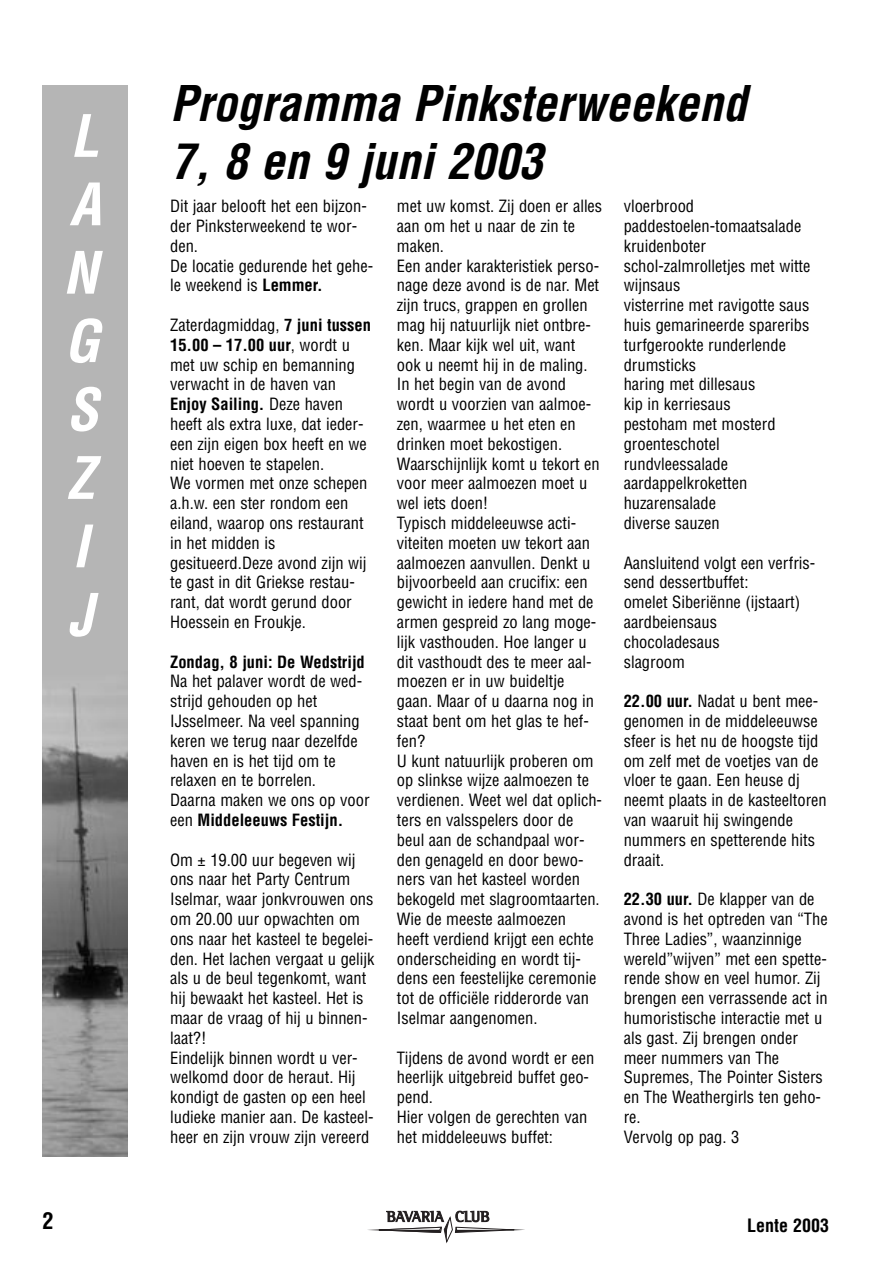
<style>
.page{position:relative;width:893px;height:1263px;background:#fff}
.page>*{position:absolute;margin:0;border:0;box-sizing:border-box;transform-origin:0 0}
.t1{font:italic 700 condensed 57px/68.4px "Helvetica";color:#fff}
.t2{font:italic 700 condensed 48px/57.6px "Helvetica";color:#000}
.t3{font:700 condensed 22.5px "Helvetica";color:#000}
.t4{font:700 condensed 18px "Helvetica";color:#000}
.t5{font:condensed 16.5px/19.8px "Helvetica";color:#000}
.t6{font:700 condensed 16.5px "Helvetica";color:#000}
.s1{font-weight:700}
</style>
<div class="page">
<img style="left:43px;top:85px;width:85px;height:1072px">
<svg style="left:371px;top:1210px;width:151px;height:34px"></svg>
<h1 class="t1" style="left:63px;top:107px;width:49px">L<br>A<br>N<br>G<br>S<br>Z<br>I<br>J</h1>
<h2 class="t2" style="left:170px;top:79px;width:588px">Programma Pinksterweekend<br>7, 8 en 9 juni 2003</h2>
<p class="t5" style="left:170px;top:198px;width:205px">Dit jaar belooft het een bijzon&shy;der Pinksterweekend te wor&shy;den.<br>De locatie gedurende het gehe&shy;le weekend is <span class="s1">Lemmer.</span></p>
<p class="t5" style="left:170px;top:316px;width:202px">Zaterdagmiddag, <span class="s1">7 juni tussen<br>15.00 – 17.00 uur</span>, wordt u met uw schip en bemanning verwacht in de haven van<br><span class="s1">Enjoy Sailing.</span> Deze haven heeft als extra luxe, dat ieder&shy;een zijn eigen box heeft en we niet hoeven te stapelen.<br>We vormen met onze schepen a.h.w. een ster rondom een eiland, waarop ons restaurant in het midden is gesitueerd.Deze avond zijn wij te gast in dit Griekse restau&shy;rant, dat wordt gerund door<br>Hoessein en Froukje.</p>
<p class="t6" style="left:170px;top:655px;width:196px">Zondag, 8 juni: De Wedstrijd</p>
<p class="t5" style="left:170px;top:673px;width:201px">Na het palaver wordt de wed&shy;strijd gehouden op het<br>IJsselmeer. Na veel spanning keren we terug naar dezelfde haven en is het tijd om te relaxen en te borrelen.<br>Daarna maken we ons op voor een <span class="s1">Middeleeuws Festijn.</span></p>
<p class="t5" style="left:170px;top:851px;width:206px">Om ± 19.00 uur begeven wij ons naar het Party Centrum<br>Iselmar, waar jonkvrouwen ons om 20.00 uur opwachten om ons naar het kasteel te begelei&shy;den. Het lachen vergaat u gelijk als u de beul tegenkomt, want hij bewaakt het kasteel. Het is maar de vraag of hij u binnen&shy;laat?!<br>Eindelijk binnen wordt u ver&shy;welkomd door de heraut. Hij kondigt de gasten op een heel ludieke manier aan. De kasteel&shy;heer en zijn vrouw zijn vereerd</p>
<p class="t5" style="left:397px;top:198px;width:207px">met uw komst. Zij doen er alles aan om het u naar de zin te maken.<br>Een ander karakteristiek perso&shy;nage deze avond is de nar. Met zijn trucs, grappen en grollen mag hij natuurlijk niet ontbre&shy;ken. Maar kijk wel uit, want ook u neemt hij in de maling.<br>In het begin van de avond wordt u voorzien van aalmoe&shy;zen, waarmee u het eten en drinken moet bekostigen.<br>Waarschijnlijk komt u tekort en voor meer aalmoezen moet u wel iets doen!<br>Typisch middeleeuwse acti&shy;viteiten moeten uw tekort aan aalmoezen aanvullen. Denkt u bijvoorbeeld aan crucifix: een gewicht in iedere hand met de armen gespreid zo lang moge&shy;lijk vasthouden. Hoe langer u dit vasthoudt des te meer aal&shy;moezen er in uw buideltje gaan. Maar of u daarna nog in staat bent om het glas te hef&shy;fen?<br>U kunt natuurlijk proberen om op slinkse wijze aalmoezen te verdienen. Weet wel dat oplich&shy;ters en valsspelers door de beul aan de schandpaal wor&shy;den genageld en door bewo&shy;ners van het kasteel worden bekogeld met slagroomtaarten.<br>Wie de meeste aalmoezen heeft verdiend krijgt een echte onderscheiding en wordt tij&shy;dens een feestelijke ceremonie tot de officiële ridderorde van<br>Iselmar aangenomen.</p>
<p class="t5" style="left:397px;top:1049px;width:199px">Tijdens de avond wordt er een heerlijk uitgebreid buffet geo&shy;pend.<br>Hier volgen de gerechten van het middeleeuws buffet:</p>
<p class="t5" style="left:624px;top:198px;width:188px">vloerbrood paddestoelen-tomaatsalade kruidenboter schol-zalmrolletjes met witte wijnsaus<br>visterrine met ravigotte saus huis gemarineerde spareribs turfgerookte runderlende drumsticks<br>haring met dillesaus<br>kip in kerriesaus<br>pestoham met mosterd groenteschotel rundvleessalade aardappelkroketten huzarensalade<br>diverse sauzen</p>
<p class="t5" style="left:624px;top:554px;width:193px">Aansluitend volgt een verfris&shy;send dessertbuffet:<br>omelet Siberiënne (ijstaart) aardbeiensaus chocoladesaus<br>slagroom</p>
<p class="t5" style="left:624px;top:693px;width:205px"><span class="s1">22.00 uur.</span> Nadat u bent mee&shy;genomen in de middeleeuwse sfeer is het nu de hoogste tijd om zelf met de voetjes van de vloer te gaan. Een heuse dj neemt plaats in de kasteeltoren van waaruit hij swingende nummers en spetterende hits draait.</p>
<p class="t5" style="left:624px;top:891px;width:206px"><span class="s1">22.30 uur.</span> De klapper van de avond is het optreden van “The<br>Three Ladies”, waanzinnige wereld”wijven” met een spette&shy;rende show en veel humor. Zij brengen een verrassende act in humoristische interactie met u als gast. Zij brengen onder meer nummers van The<br>Supremes, The Pointer Sisters en The Weathergirls ten geho&shy;re.<br>Vervolg op pag. 3</p>
<h3 class="t3" style="left:43px;top:1212px;width:13px">2</h3>
<p class="t4" style="left:747px;top:1218px;width:83px">Lente 2003</p>
</div>
